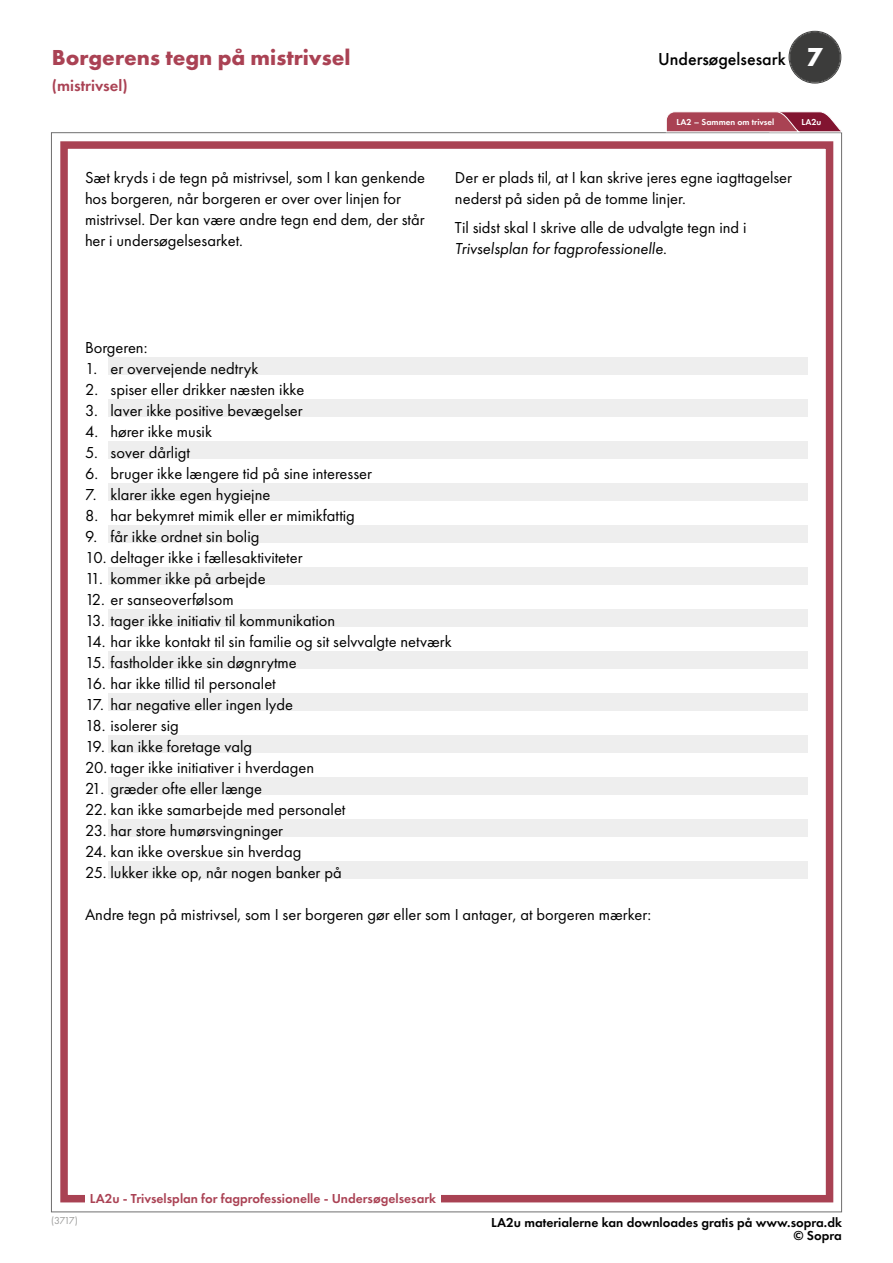
<style>
.page{position:relative;width:893px;height:1263px;background:#fff}
.page>*{position:absolute;margin:0;border:0;box-sizing:border-box;transform-origin:0 0}
.t1{font:700 27px "Futura PT";color:#fff}
.H1_sideoverskrift{font:700 22.5px "Futura PT";color:#aa4254}
.H1_tal{font:500 18px "Futura PT";color:#000}
.normal{font:16.5px/21px "Futura PT Book 2";color:#000}
.afkrydsning_kopi{font:16.5px "Futura PT Book 2";color:#000}
.H2_sideoverskrift{font:600 16.5px "Futura PT";color:#aa4254}
.t2{font:600 13.5px/13px "Futura PT";color:#000;text-align:right}
.t3{font:600 13.5px "Futura PT";color:#aa4254}
.t4{font:10.5px "Futura PT Book 2";color:#9d9d9c}
.t5{font:600 9px "Futura PT";color:#fff}
.s1{font-family:"Futura PT";font-style:italic}
</style>
<div class="page">
<div style="left:108px;top:357px;width:700px;height:18px;background:#eee"></div>
<div style="left:108px;top:483px;width:700px;height:18px;background:#eee"></div>
<div style="left:108px;top:609px;width:700px;height:18px;background:#eee"></div>
<div style="left:108px;top:735px;width:700px;height:18px;background:#eee"></div>
<div style="left:108px;top:861px;width:700px;height:18px;background:#eee"></div>
<div style="left:108px;top:399px;width:700px;height:18px;background:#eee"></div>
<div style="left:108px;top:525px;width:700px;height:18px;background:#eee"></div>
<div style="left:108px;top:651px;width:700px;height:18px;background:#eee"></div>
<div style="left:108px;top:777px;width:700px;height:18px;background:#eee"></div>
<div style="left:108px;top:441px;width:700px;height:18px;background:#eee"></div>
<div style="left:108px;top:567px;width:700px;height:18px;background:#eee"></div>
<div style="left:108px;top:693px;width:700px;height:18px;background:#eee"></div>
<div style="left:108px;top:819px;width:700px;height:18px;background:#eee"></div>
<div style="left:60px;top:141px;width:773px;height:1061px;border:8px solid #a94253"></div>
<svg style="left:666px;top:111px;width:175px;height:21px;background:#ad5565"></svg>
<div style="left:86px;top:1188px;width:355px;height:22px;background:#fff"></div>
<div style="left:789px;top:32px;width:51px;height:51px;background:#3c3c3b;border-radius:50%"></div>
<div style="left:789px;top:31px;width:52px;height:52px;border:1px solid #3c3c3b;border-radius:50%"></div>
<div style="left:790px;top:32px;width:50px;height:50px;border:1px solid #3c3c3b;border-radius:50%"></div>
<h1 class="H1_sideoverskrift" style="left:52px;top:43px;width:300px">Borgerens tegn på mistrivsel</h1>
<h2 class="H2_sideoverskrift" style="left:52px;top:75px;width:77px">(mistrivsel)</h2>
<h1 class="t1" style="left:806px;top:40px;width:18px">7</h1>
<h1 class="H1_tal" style="left:658px;top:48px;width:144px">Undersøgelsesark 7</h1>
<p class="t5" style="left:676px;top:116px;width:99px">LA2 – Sammen om trivsel</p>
<p class="t5" style="left:801px;top:116px;width:22px">LA2u</p>
<p class="normal" style="left:85px;top:167px;width:342px">Sæt kryds i de tegn på mistrivsel, som I kan genkende hos borgeren, når borgeren er over over linjen for mistrivsel. Der kan være andre tegn end dem, der står her i undersøgelsesarket.</p>
<p class="normal" style="left:455px;top:167px;width:339px">Der er plads til, at I kan skrive jeres egne iagttagelser nederst på siden på de tomme linjer.</p>
<p class="normal" style="left:455px;top:217px;width:293px">Til sidst skal I skrive alle de udvalgte tegn ind i<br><span class="s1">Trivselsplan for fagprofessionelle</span>.</p>
<p class="afkrydsning_kopi" style="left:85px;top:337px;width:64px">Borgeren:</p>
<p class="normal" style="left:85px;top:358px;width:175px">1. er overvejende nedtryk</p>
<p class="normal" style="left:85px;top:379px;width:221px">2. spiser eller drikker næsten ikke</p>
<p class="normal" style="left:85px;top:400px;width:219px">3. laver ikke positive bevægelser</p>
<p class="normal" style="left:85px;top:421px;width:128px">4. hører ikke musik</p>
<p class="normal" style="left:85px;top:442px;width:106px">5. sover dårligt</p>
<p class="normal" style="left:85px;top:463px;width:288px">6. bruger ikke længere tid på sine interesser</p>
<p class="normal" style="left:85px;top:484px;width:187px">7. klarer ikke egen hygiejne</p>
<p class="normal" style="left:85px;top:505px;width:271px">8. har bekymret mimik eller er mimikfattig</p>
<p class="normal" style="left:85px;top:526px;width:176px">9. får ikke ordnet sin bolig</p>
<p class="normal" style="left:85px;top:547px;width:219px">10. deltager ikke i fællesaktiviteter</p>
<p class="normal" style="left:85px;top:568px;width:182px">11. kommer ikke på arbejde</p>
<p class="normal" style="left:85px;top:589px;width:150px">12. er sanseoverfølsom</p>
<p class="normal" style="left:85px;top:610px;width:252px">13. tager ikke initiativ til kommunikation</p>
<p class="normal" style="left:85px;top:631px;width:368px">14. har ikke kontakt til sin familie og sit selvvalgte netværk</p>
<p class="normal" style="left:85px;top:652px;width:213px">15. fastholder ikke sin døgnrytme</p>
<p class="normal" style="left:85px;top:673px;width:192px">16. har ikke tillid til personalet</p>
<p class="normal" style="left:85px;top:694px;width:209px">17. har negative eller ingen lyde</p>
<p class="normal" style="left:85px;top:715px;width:95px">18. isolerer sig</p>
<p class="normal" style="left:85px;top:736px;width:169px">19. kan ikke foretage valg</p>
<p class="normal" style="left:85px;top:757px;width:231px">20. tager ikke initiativer i hverdagen</p>
<p class="normal" style="left:85px;top:778px;width:179px">21. græder ofte eller længe</p>
<p class="normal" style="left:85px;top:799px;width:262px">22. kan ikke samarbejde med personalet</p>
<p class="normal" style="left:85px;top:820px;width:200px">23. har store humørsvingninger</p>
<p class="normal" style="left:85px;top:841px;width:218px">24. kan ikke overskue sin hverdag</p>
<p class="normal" style="left:85px;top:862px;width:258px">25. lukker ikke op, når nogen banker på</p>
<p class="afkrydsning_kopi" style="left:85px;top:904px;width:568px">Andre tegn på mistrivsel, som I ser borgeren gør eller som I antager, at borgeren mærker:</p>
<p class="t3" style="left:90px;top:1189px;width:348px">LA2u - Trivselsplan for fagprofessionelle - Undersøgelsesark</p>
<p class="t4" style="left:51px;top:1214px;width:28px">(3717)</p>
<p class="t2" style="left:491px;top:1215px;width:352px">LA2u materialerne kan downloades gratis på www.sopra.dk © Sopra</p>
</div>
